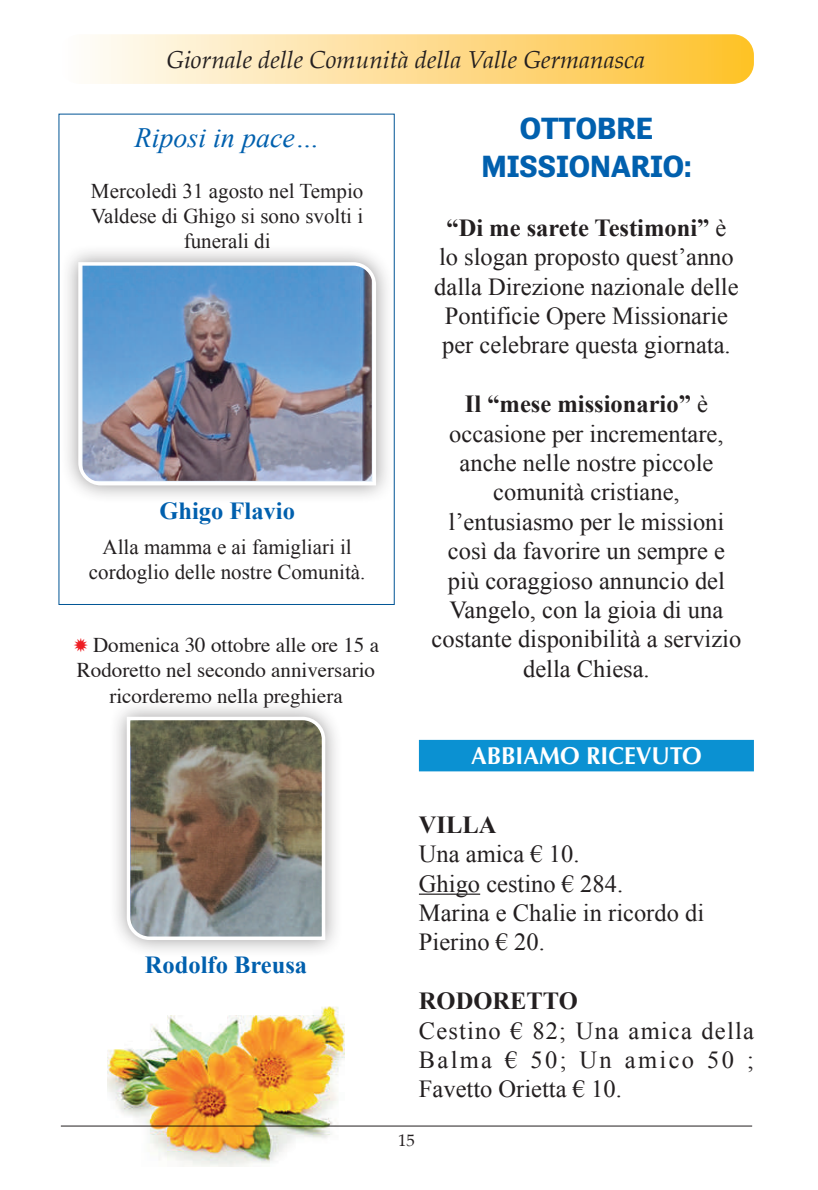
<style>
.page{position:relative;width:818px;height:1190px;background:#fff}
.page>*{position:absolute;margin:0;border:0;box-sizing:border-box;transform-origin:0 0}
.t1{font:700 31.5px/37.8px "Tenso";color:#0160ae;text-align:center}
.t2{font:italic 28px "Times New Roman";color:#0160ae}
.t3{font:24.5px/29.4px "Times New Roman";color:#231f20;text-align:center}
.t4{font:italic 24.5px "Palatino";color:#231f20}
.t5{font:700 24.5px "Times New Roman";color:#0160ae}
.t6{font:700 24.5px "Optima";color:#fff;scale:.96 1}
.t7{font:700 24.5px "Times New Roman";color:#231f20}
.t8{font:21px/25.2px "Times New Roman";color:#231f20;text-align:center}
.t9{font:21px/25.2px "Times";color:#231f20;text-align:center}
.t10{font:16.62px "Palatino";color:#231f20}
.s1{color:#ee1d23}
.s2{font-weight:700}
</style>
<div class="page">
<hr style="left:61px;top:1125px;width:691px;height:1px;background:#231f20">
<div style="left:59px;top:34px;width:695px;height:50px;background:linear-gradient(to right,#fefdfe,#fec02d);border-radius:21px"></div>
<div style="left:419px;top:740px;width:335px;height:31px;background:#0b91d2"></div>
<hr style="left:419px;top:893px;width:61px;height:2px;background:#231f20">
<div style="left:60px;top:244px;width:334px;height:259px;background:#231f20;opacity:.45"></div>
<img style="left:77px;top:260px;width:301px;height:227px">
<div style="left:109px;top:698px;width:235px;height:260px;background:#231f20;opacity:.45"></div>
<svg style="left:125px;top:715px;width:202px;height:227px;background:#888175"></svg>
<img style="left:108px;top:1006px;width:236px;height:160px">
<p class="t4" style="left:166px;top:39px;width:480px">Giornale delle Comunità della Valle Germanasca</p>
<p class="t2" style="left:135px;top:119px;width:187px">Riposi in pace…</p>
<p class="t8" style="left:91px;top:178px;width:274px">Mercoledì 31 agosto nel Tempio<br>Valdese di Ghigo si sono svolti i funerali di</p>
<p class="t5" style="left:159px;top:493px;width:137px">Ghigo Flavio</p>
<p class="t8" style="left:89px;top:534px;width:278px">Alla mamma e ai famigliari il cordoglio delle nostre Comunità.</p>
<p class="t9" style="left:73px;top:631px;width:307px"><span class="s1">✹</span> Domenica 30 ottobre alle ore 15 a<br>Rodoretto nel secondo anniversario ricorderemo nella preghiera</p>
<p class="t1" style="left:481px;top:109px;width:212px">OTTOBRE<br>MISSIONARIO:</p>
<p class="t3" style="left:434px;top:212px;width:306px"><span class="s2">“Di me sarete Testimoni”</span> è lo slogan proposto quest’anno dalla Direzione nazionale delle<br>Pontificie Opere Missionarie per celebrare questa giornata.</p>
<p class="t3" style="left:431px;top:389px;width:311px"><span class="s2">Il “mese missionario”</span> è occasione per incrementare, anche nelle nostre piccole comunità cristiane, l’entusiasmo per le missioni così da favorire un sempre e più coraggioso annuncio del<br>Vangelo, con la gioia di una costante disponibilità a servizio della Chiesa.</p>
<p class="t6" style="left:471px;top:741px;width:242px">ABBIAMO RICEVUTO</p>
<p class="t5" style="left:145px;top:948px;width:164px">Rodolfo Breusa</p>
<p class="t7" style="left:419px;top:807px;width:79px">VILLA</p>
<p class="t3" style="left:419px;top:839px;width:287px;text-align:left">Una amica € 10.<br>Ghigo cestino € 284.<br>Marina e Chalie in ricordo di<br>Pierino € 20.</p>
<p class="t7" style="left:419px;top:984px;width:160px">RODORETTO</p>
<p class="t3" style="left:419px;top:1015px;width:336px;text-align:justify">Cestino € 82; Una amica della Balma € 50; Un amico 50 ; Favetto Orietta € 10.</p>
<p class="t10" style="left:398px;top:1126px;width:18px">15</p>
</div>
